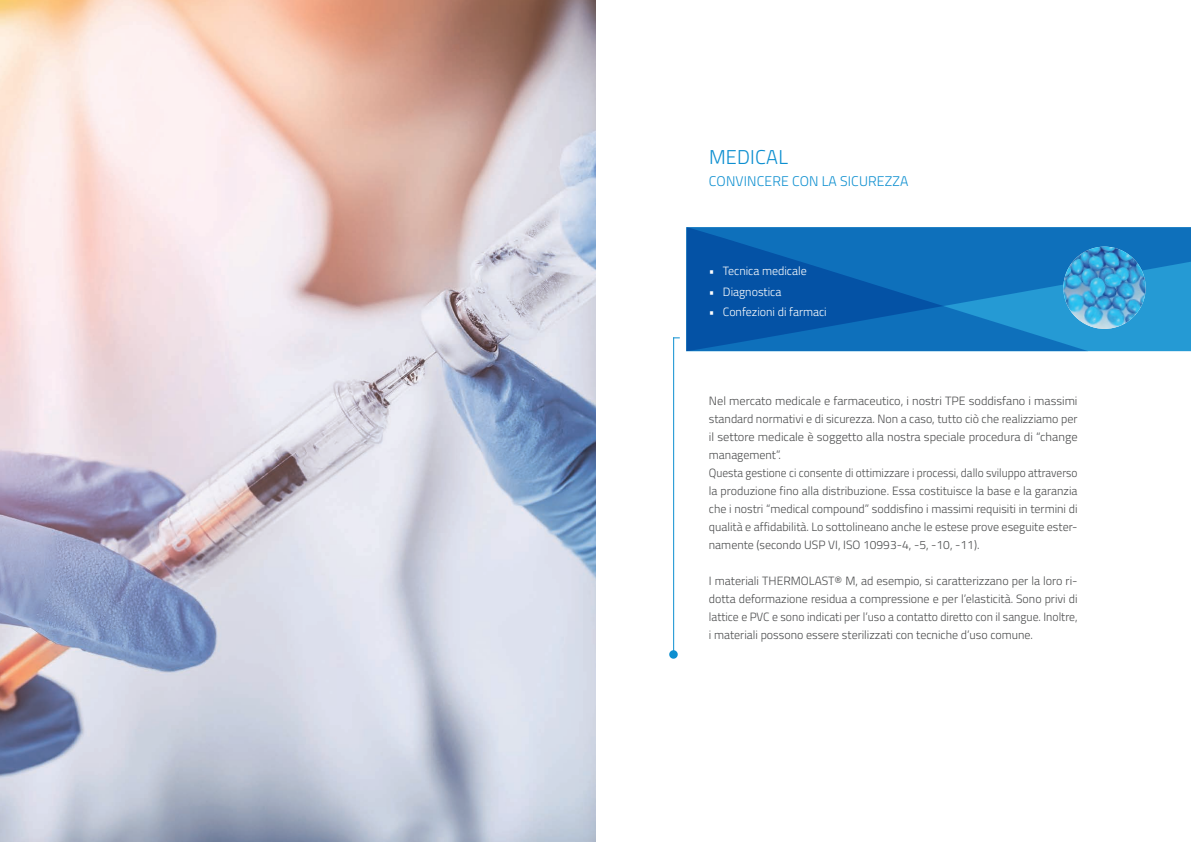
<style>
.page{position:relative;width:1191px;height:842px;background:#fff}
.page>*{position:absolute;margin:0;border:0;box-sizing:border-box;transform-origin:0 0}
.t1{font:300 20px "Titillium Web";letter-spacing:.01em;color:#0d8fd0}
.t2{font:300 14px "Titillium Web";letter-spacing:.01em;color:#0d8fd0}
.t3{font:300 12px/18px "Titillium Web";color:#4b4c4d}
.t4{font:300 12px "Titillium Web";color:#fff}
</style>
<div class="page">
<svg style="left:686px;top:227px;width:505px;height:124px;background:#0f6fb9"></svg>
<hr style="left:673px;top:337px;width:1px;height:318px;background:#0d8fd0">
<div style="left:669px;top:650px;width:8px;height:9px;background:#0d8fd0;border-radius:50%"></div>
<img style="left:1063px;top:247px;width:82px;height:82px;border-radius:41px">
<img style="left:0;top:0;width:595px;height:842px">
<h1 class="t1" style="left:709px;top:143px;width:80px">MEDICAL</h1>
<p class="t2" style="left:709px;top:171px;width:201px">CONVINCERE CON LA SICUREZZA</p>
<p class="t4" style="left:709px;top:262px;width:99px">• Tecnica medicale</p>
<p class="t4" style="left:709px;top:283px;width:74px">• Diagnostica</p>
<p class="t4" style="left:709px;top:304px;width:119px">• Confezioni di farmaci</p>
<p class="t3" style="left:709px;top:391px;width:370px">Nel mercato medicale e farmaceutico, i nostri TPE soddisfano i massimi standard normativi e di sicurezza. Non a caso, tutto ciò che realizziamo per il settore medicale è soggetto alla nostra speciale procedura di “change management”.<br>Questa gestione ci consente di ottimizzare i processi, dallo sviluppo attraverso la produzione fino alla distribuzione. Essa costituisce la base e la garanzia che i nostri “medical compound” soddisfino i massimi requisiti in termini di qualità e affidabilità. Lo sottolineano anche le estese prove eseguite ester&shy;namente (secondo USP VI, ISO 10993-4, -5, -10, -11).</p>
<p class="t3" style="left:709px;top:571px;width:370px;text-align:justify">I materiali THERMOLAST® M, ad esempio, si caratterizzano per la loro ri&shy;dotta deformazione residua a compressione e per l’elasticità. Sono privi di lattice e PVC e sono indicati per l’uso a contatto diretto con il sangue. Inoltre, i materiali possono essere sterilizzati con tecniche d’uso comune.</p>
</div>
